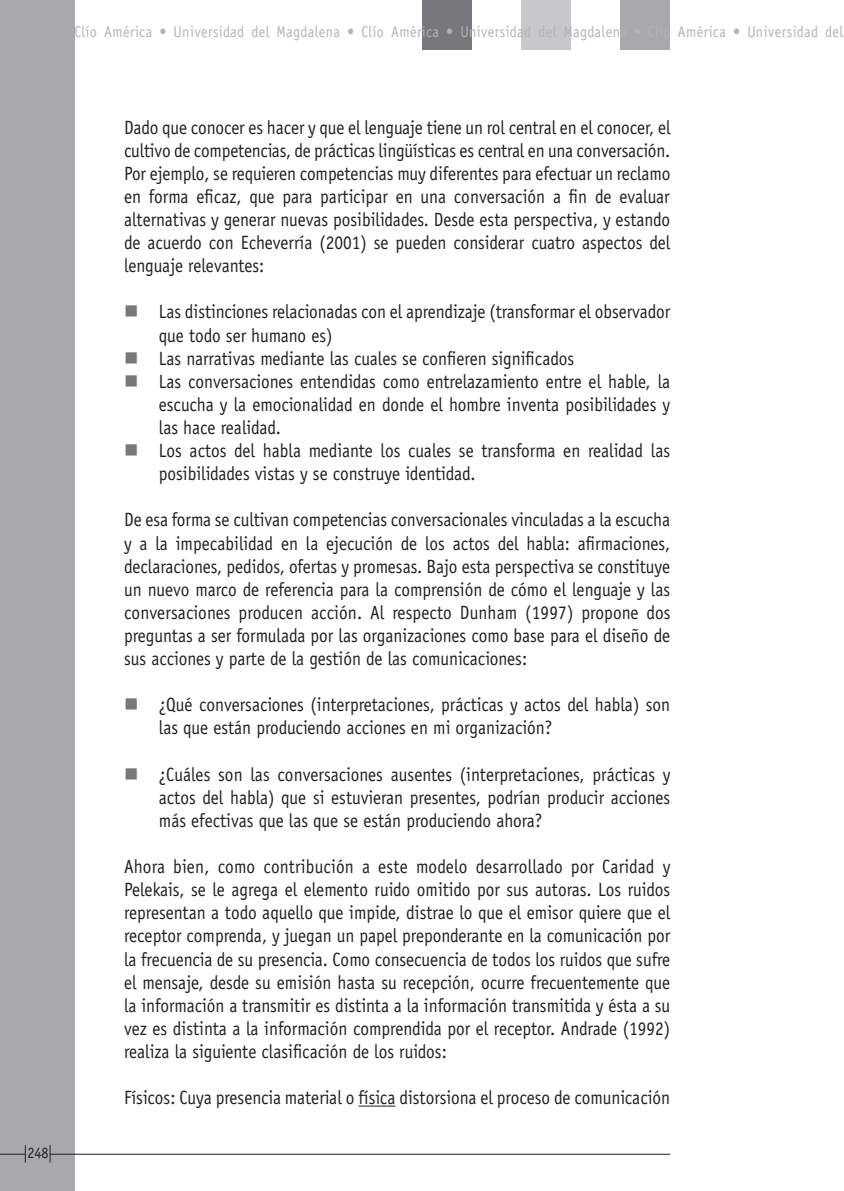
<style>
.page{position:relative;width:844px;height:1191px;background:#fff}
.page>*{position:absolute;margin:0;border:0;box-sizing:border-box;transform-origin:0 0}
.C__de_texto{font:19.25px/23.1px "Officina Sans";color:#231f20;text-align:justify;scale:.9 1}
.Tab{font:19.25px/23.1px "Officina Sans";color:#231f20;scale:.9 1}
.t1{font:15.75px "Officina Sans";letter-spacing:.03em;color:#b2b3b7;scale:.9 1}
.t2{font:15.75px "Officina Sans";color:#231f20;scale:.9 1}
.s1{color:#76787b}
</style>
<div class="page">
<div style="left:0;top:0;width:74px;height:1191px;background:#a8a9ad"></div>
<hr style="left:50px;top:1153px;width:620px;height:1px;background:#231f20">
<div style="left:422px;top:0;width:49px;height:50px;background:#76787b"></div>
<div style="left:620px;top:0;width:50px;height:50px;background:#a8a9ad"></div>
<div style="left:521px;top:0;width:49px;height:50px;background:#c7c8ca"></div>
<svg style="left:50px;top:1145px;width:1px;height:17px"></svg>
<svg style="left:0;top:1145px;width:26px;height:17px"></svg>
<hr style="left:358px;top:1105px;width:37px;height:1px;background:#231f20">
<p class="t1" style="left:74px;top:22px;width:855px">Clío América • Universidad del Magdalena • Clío América • Universidad del Magdalena • Clío América • Universidad del</p>
<p class="t2" style="left:27px;top:1143px;width:25px">248</p>
<p class="C__de_texto" style="left:124px;top:115px;width:608px">Dado que conocer es hacer y que el lenguaje tiene un rol central en el conocer, el cultivo de competencias, de prácticas lingüísticas es central en una conversación.<br>Por ejemplo, se requieren competencias muy diferentes para efectuar un reclamo en forma eficaz, que para participar en una conversación a fin de evaluar alternativas y generar nuevas posibilidades. Desde esta perspectiva, y estando de acuerdo con Echeverría (2001) se pueden considerar cuatro aspectos del lenguaje relevantes:</p>
<p class="Tab" style="left:159px;top:300px;width:569px;text-indent:-35px"><span class="s1">■</span> Las distinciones relacionadas con el aprendizaje (transformar el observador que todo ser humano es)</p>
<p class="Tab" style="left:124px;top:346px;width:501px"><span class="s1">■</span> Las narrativas mediante las cuales se confieren significados</p>
<p class="Tab" style="left:159px;top:370px;width:569px;text-align:justify;text-indent:-35px"><span class="s1">■</span> Las conversaciones entendidas como entrelazamiento entre el hable, la escucha y la emocionalidad en donde el hombre inventa posibilidades y las hace realidad.</p>
<p class="Tab" style="left:159px;top:439px;width:569px;text-indent:-35px"><span class="s1">■</span> Los actos del habla mediante los cuales se transforma en realidad las posibilidades vistas y se construye identidad.</p>
<p class="C__de_texto" style="left:124px;top:508px;width:608px">De esa forma se cultivan competencias conversacionales vinculadas a la escucha y a la impecabilidad en la ejecución de los actos del habla: afirmaciones, declaraciones, pedidos, ofertas y promesas. Bajo esta perspectiva se constituye un nuevo marco de referencia para la comprensión de cómo el lenguaje y las conversaciones producen acción. Al respecto Dunham (1997) propone dos preguntas a ser formulada por las organizaciones como base para el diseño de sus acciones y parte de la gestión de las comunicaciones:</p>
<p class="Tab" style="left:159px;top:693px;width:569px;text-indent:-35px"><span class="s1">■</span> ¿Qué conversaciones (interpretaciones, prácticas y actos del habla) son las que están produciendo acciones en mi organización?</p>
<p class="Tab" style="left:159px;top:762px;width:570px;text-align:justify;text-indent:-35px"><span class="s1">■</span> ¿Cuáles son las conversaciones ausentes (interpretaciones, prácticas y actos del habla) que si estuvieran presentes, podrían producir acciones más efectivas que las que se están produciendo ahora?</p>
<p class="C__de_texto" style="left:124px;top:855px;width:608px">Ahora bien, como contribución a este modelo desarrollado por Caridad y Pelekais, se le agrega el elemento ruido omitido por sus autoras. Los ruidos representan a todo aquello que impide, distrae lo que el emisor quiere que el receptor comprenda, y juegan un papel preponderante en la comunicación por la frecuencia de su presencia. Como consecuencia de todos los ruidos que sufre el mensaje, desde su emisión hasta su recepción, ocurre frecuentemente que la información a transmitir es distinta a la información transmitida y ésta a su vez es distinta a la información comprendida por el receptor. Andrade (1992) realiza la siguiente clasificación de los ruidos:</p>
<p class="C__de_texto" style="left:124px;top:1086px;width:608px">Físicos: Cuya presencia material o física distorsiona el proceso de comunicación</p>
</div>
